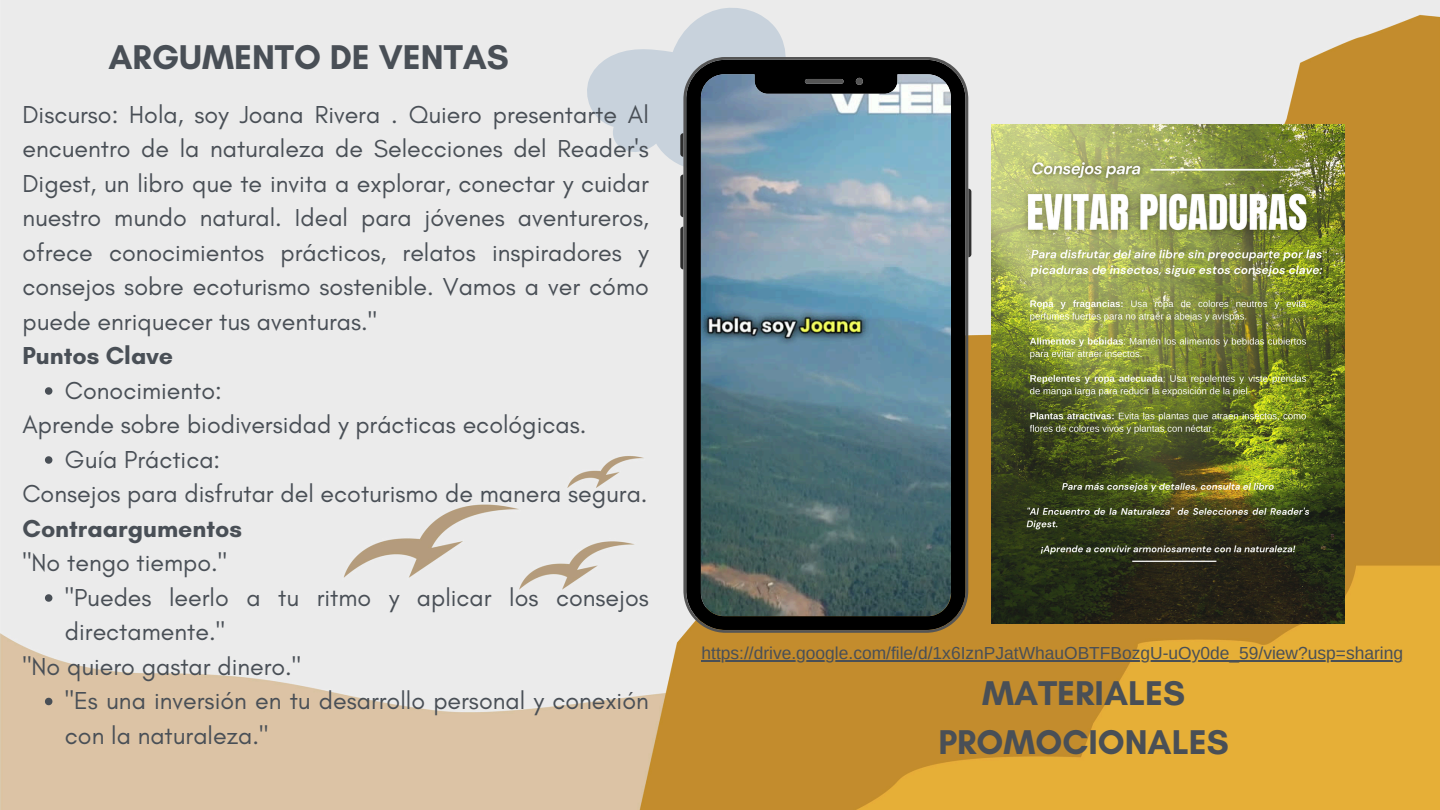
<style>
.page{position:relative;width:1440px;height:810px;background:#fff}
.page>*{position:absolute;margin:0;border:0;box-sizing:border-box;transform-origin:0 0}
.t1{font:700 35px/48.8px "Glacial Indifference";color:#494f56;text-align:center}
.t2{font:25px/34.5px "Glacial Indifference";color:#494f56}
.t3{font:17.4px "Arimo";color:#494f56}
.s1{font-weight:700}
</style>
<div class="page">
<img style="left:0;top:0;width:1440px;height:810px">
<svg style="left:587px;top:7px;width:318px;height:164px;background:#dadfe4"></svg>
<svg style="left:680px;top:133px;width:3px;height:24px"></svg>
<svg style="left:680px;top:175px;width:3px;height:42px"></svg>
<svg style="left:680px;top:227px;width:3px;height:42px"></svg>
<svg style="left:968px;top:189px;width:3px;height:68px"></svg>
<svg style="left:683px;top:57px;width:285px;height:576px;background:#5a747e"></svg>
<img style="left:991px;top:124px;width:354px;height:500px">
<svg style="left:45px;top:387px;width:7px;height:8px"></svg>
<svg style="left:45px;top:456px;width:7px;height:8px"></svg>
<svg style="left:45px;top:594px;width:7px;height:8px"></svg>
<svg style="left:45px;top:698px;width:7px;height:7px"></svg>
<hr style="left:701px;top:660px;width:702px;height:2px;background:#494f56">
<p class="t1" style="left:108px;top:32px;width:402px">ARGUMENTO DE VENTAS</p>
<h1 class="t2" style="left:22px;top:97px;width:628px">Discurso: Hola, soy Joana Rivera . Quiero presentarte Al encuentro de la naturaleza de Selecciones del Reader's Digest, un libro que te invita a explorar, conectar y cuidar nuestro mundo natural. Ideal para jóvenes aventureros, ofrece conocimientos prácticos, relatos inspiradores y consejos sobre ecoturismo sostenible. Vamos a ver cómo puede enriquecer tus aventuras."<br><span class="s1">Puntos Clave</span></h1>
<h2 class="t2" style="left:65px;top:373px;width:158px">Conocimiento:</h2>
<p class="t2" style="left:22px;top:407px;width:566px">Aprende sobre biodiversidad y prácticas ecológicas.</p>
<h2 class="t2" style="left:65px;top:442px;width:157px">Guía Práctica:</h2>
<p class="t2" style="left:22px;top:476px;width:627px">Consejos para disfrutar del ecoturismo de manera segura.<br><span class="s1">Contraargumentos<br></span>"No tengo tiempo."</p>
<h2 class="t2" style="left:65px;top:580px;width:585px">"Puedes leerlo a tu ritmo y aplicar los consejos directamente."</h2>
<p class="t2" style="left:22px;top:649px;width:280px">"No quiero gastar dinero."</p>
<h2 class="t2" style="left:65px;top:683px;width:585px">"Es una inversión en tu desarrollo personal y conexión con la naturaleza."</h2>
<p class="t3" style="left:701px;top:643px;width:703px">https://drive.google.com/file/d/1x6IznPJatWhauOBTFBozgU-uOy0de_59/view?usp=sharing</p>
<p class="t1" style="left:938px;top:668px;width:292px">MATERIALES<br>PROMOCIONALES</p>
</div>
